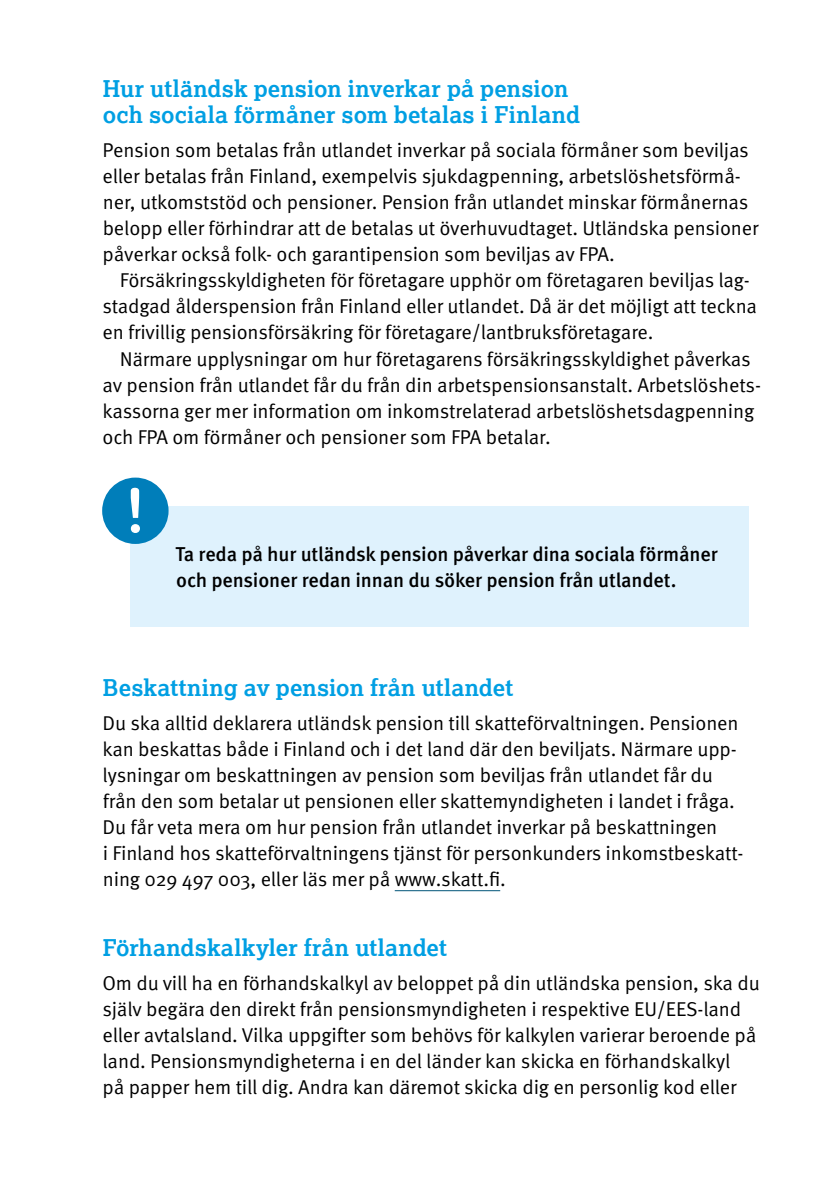
<style>
.page{position:relative;width:840px;height:1191px;background:#fff}
.page>*{position:absolute;margin:0;border:0;box-sizing:border-box;transform-origin:0 0}
.otsikko{font:700 23px/26px "Lexia";letter-spacing:.005em;color:#009fe3}
.leipis{font:20px/26px "Meta OT";letter-spacing:-.01em;color:#000}
.leipis_sis{font:20px/26px "Meta OT";letter-spacing:-.01em;color:#000}
.leipis-2{font:500 20px/26px "Meta OT";letter-spacing:-.01em;color:#000}
</style>
<div class="page">
<div style="left:130px;top:506px;width:618px;height:120px;background:#dff2fd"></div>
<div style="left:102px;top:477px;width:66px;height:67px;background:#007eba;border-radius:50%"></div>
<svg style="left:130px;top:487px;width:10px;height:46px"></svg>
<hr style="left:394px;top:890px;width:106px;height:1px;background:#005478">
<h2 class="otsikko" style="left:103px;top:75px;width:478px">Hur utländsk pension inverkar på pension och sociala förmåner som betalas i Finland</h2>
<p class="leipis" style="left:102px;top:138px;width:657px">Pension som betalas från utlandet inverkar på sociala förmåner som beviljas eller betalas från Finland, exempelvis sjukdagpenning, arbetslöshetsförmå&shy;ner, utkomststöd och pensioner. Pension från utlandet minskar förmånernas belopp eller förhindrar att de betalas ut överhuvudtaget. Utländska pensioner påverkar också folk- och garantipension som beviljas av FPA.</p>
<p class="leipis_sis" style="left:102px;top:268px;width:655px;text-indent:17px">Försäkringsskyldigheten för företagare upphör om företagaren beviljas lag&shy;stadgad ålderspension från Finland eller utlandet. Då är det möjligt att teckna en frivillig pensionsförsäkring för företagare/lantbruksföretagare.</p>
<p class="leipis_sis" style="left:102px;top:346px;width:657px;text-indent:17px">Närmare upplysningar om hur företagarens försäkringsskyldighet påverkas av pension från utlandet får du från din arbetspensionsanstalt. Arbetslöshets&shy;kassorna ger mer information om inkomstrelaterad arbetslöshetsdagpenning och FPA om förmåner och pensioner som FPA betalar.</p>
<p class="leipis-2" style="left:175px;top:541px;width:543px">Ta reda på hur utländsk pension påverkar dina sociala förmåner och pensioner redan innan du söker pension från utlandet.</p>
<h2 class="otsikko" style="left:103px;top:673px;width:412px">Beskattning av pension från utlandet</h2>
<p class="leipis" style="left:103px;top:710px;width:642px">Du ska alltid deklarera utländsk pension till skatteförvaltningen. Pensionen kan beskattas både i Finland och i det land där den beviljats. Närmare upp&shy;lysningar om beskattningen av pension som beviljas från utlandet får du från den som betalar ut pensionen eller skattemyndigheten i landet i fråga.<br>Du får veta mera om hur pension från utlandet inverkar på beskattningen<br>i Finland hos skatteförvaltningens tjänst för personkunders inkomstbeskatt&shy;ning 029 497 003, eller läs mer på www.skatt.fi.</p>
<h2 class="otsikko" style="left:103px;top:933px;width:345px">Förhandskalkyler från utlandet</h2>
<p class="leipis" style="left:102px;top:970px;width:658px">Om du vill ha en förhandskalkyl av beloppet på din utländska pension, ska du själv begära den direkt från pensionsmyndigheten i respektive EU/EES-land eller avtalsland. Vilka uppgifter som behövs för kalkylen varierar beroende på land. Pensionsmyndigheterna i en del länder kan skicka en förhandskalkyl<br>på papper hem till dig. Andra kan däremot skicka dig en personlig kod eller</p>
</div>
